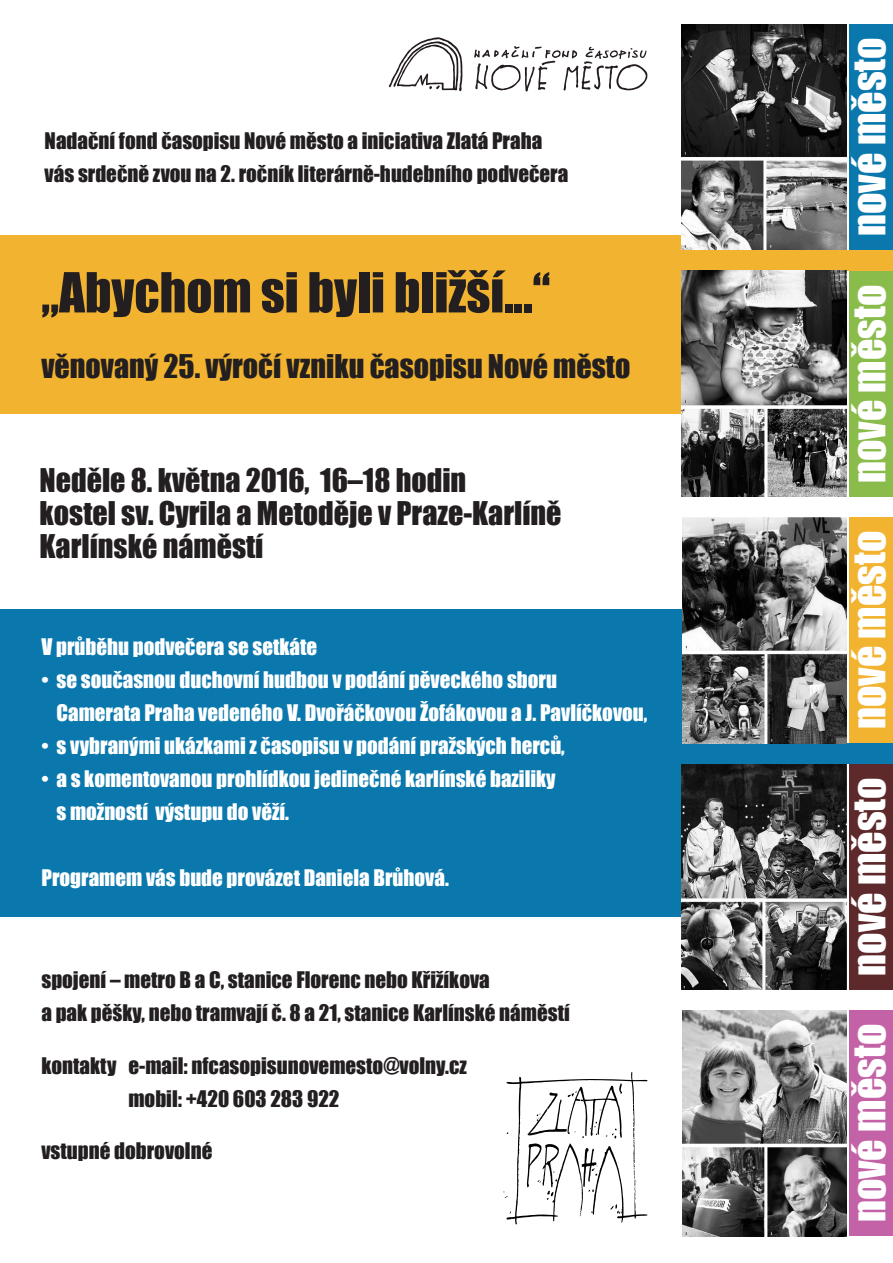
<style>
.page{position:relative;width:893px;height:1263px;background:#fff}
.page>*{position:absolute;margin:0;border:0;box-sizing:border-box;transform-origin:0 0}
.t1{font:51px "Impact";color:#231f20}
.t2{font:42px "Impact";color:#fff}
.t3{font:30px "Impact";color:#231f20}
.t4{font:21px "Impact";color:#fff}
.t5{font:21px "Impact";color:#231f20}
</style>
<div class="page">
<svg style="left:389px;top:37px;width:259px;height:55px"></svg>
<div style="left:0;top:609px;width:893px;height:307px;background:#0a78ad"></div>
<div style="left:0;top:235px;width:893px;height:179px;background:#f2b330"></div>
<svg style="left:503px;top:1072px;width:144px;height:152px"></svg>
<svg style="left:846px;top:271px;width:3px;height:225px"></svg>
<div style="left:849px;top:271px;width:44px;height:225px;background:#8abc4c"></div>
<img style="left:682px;top:271px;width:164px;height:225px">
<svg style="left:846px;top:517px;width:3px;height:226px"></svg>
<div style="left:849px;top:517px;width:44px;height:226px;background:#f2b330"></div>
<img style="left:683px;top:517px;width:163px;height:226px">
<svg style="left:846px;top:764px;width:3px;height:225px"></svg>
<div style="left:849px;top:764px;width:44px;height:226px;background:#5e292a"></div>
<img style="left:682px;top:764px;width:164px;height:226px">
<div style="left:835px;top:24px;width:28px;height:226px;background:linear-gradient(to bottom,#fff,#fff)"></div>
<div style="left:849px;top:24px;width:44px;height:226px;background:#0a78ad"></div>
<img style="left:682px;top:24px;width:164px;height:226px">
<div style="left:849px;top:1011px;width:44px;height:225px;background:#c362a6"></div>
<img style="left:682px;top:1011px;width:164px;height:225px">
<p class="t5" style="left:45px;top:125px;width:499px">Nadační fond časopisu Nové město a iniciativa Zlatá Praha</p>
<p class="t5" style="left:45px;top:158px;width:525px">vás srdečně zvou na 2. ročník literárně-hudebního podvečera</p>
<p class="t1" style="left:41px;top:253px;width:510px">„Abychom si byli bližší...“</p>
<p class="t3" style="left:41px;top:343px;width:590px">věnovaný 25. výročí vzniku časopisu Nové město</p>
<p class="t3" style="left:40px;top:457px;width:428px">Neděle 8. května 2016, 16–18 hodin</p>
<p class="t3" style="left:40px;top:490px;width:524px">kostel sv. Cyrila a Metoděje v Praze-Karlíně</p>
<p class="t3" style="left:40px;top:523px;width:225px">Karlínské náměstí</p>
<p class="t4" style="left:41px;top:630px;width:277px">V průběhu podvečera se setkáte</p>
<p class="t4" style="left:41px;top:663px;width:517px">• se současnou duchovní hudbou v podání pěveckého sboru</p>
<p class="t4" style="left:56px;top:696px;width:592px">Camerata Praha vedeného V. Dvořáčkovou Žofákovou a J. Pavlíčkovou,</p>
<p class="t4" style="left:41px;top:729px;width:525px">• s vybranými ukázkami z časopisu v podání pražských herců,</p>
<p class="t4" style="left:41px;top:762px;width:516px">• a s komentovanou prohlídkou jedinečné karlínské baziliky</p>
<p class="t4" style="left:56px;top:795px;width:234px">s možností výstupu do věží.</p>
<p class="t4" style="left:41px;top:861px;width:409px">Programem vás bude provázet Daniela Brůhová.</p>
<p class="t5" style="left:41px;top:964px;width:450px">spojení – metro B a C, stanice Florenc nebo Křižíkova</p>
<p class="t5" style="left:41px;top:997px;width:530px">a pak pěšky, nebo tramvají č. 8 a 21, stanice Karlínské náměstí</p>
<p class="t5" style="left:41px;top:1049px;width:427px">kontakty e-mail: nfcasopisunovemesto@volny.cz</p>
<p class="t5" style="left:128px;top:1082px;width:213px">mobil: +420 603 283 922</p>
<p class="t5" style="left:41px;top:1135px;width:172px">vstupné dobrovolné</p>
<p class="t2" style="left:836px;top:236px;width:200px;rotate:-90deg">nové město</p>
<p class="t2" style="left:836px;top:483px;width:200px;rotate:-90deg">nové město</p>
<p class="t2" style="left:836px;top:729px;width:200px;rotate:-90deg">nové město</p>
<p class="t2" style="left:836px;top:976px;width:200px;rotate:-90deg">nové město</p>
<p class="t2" style="left:836px;top:1222px;width:200px;rotate:-90deg">nové město</p>
</div>
